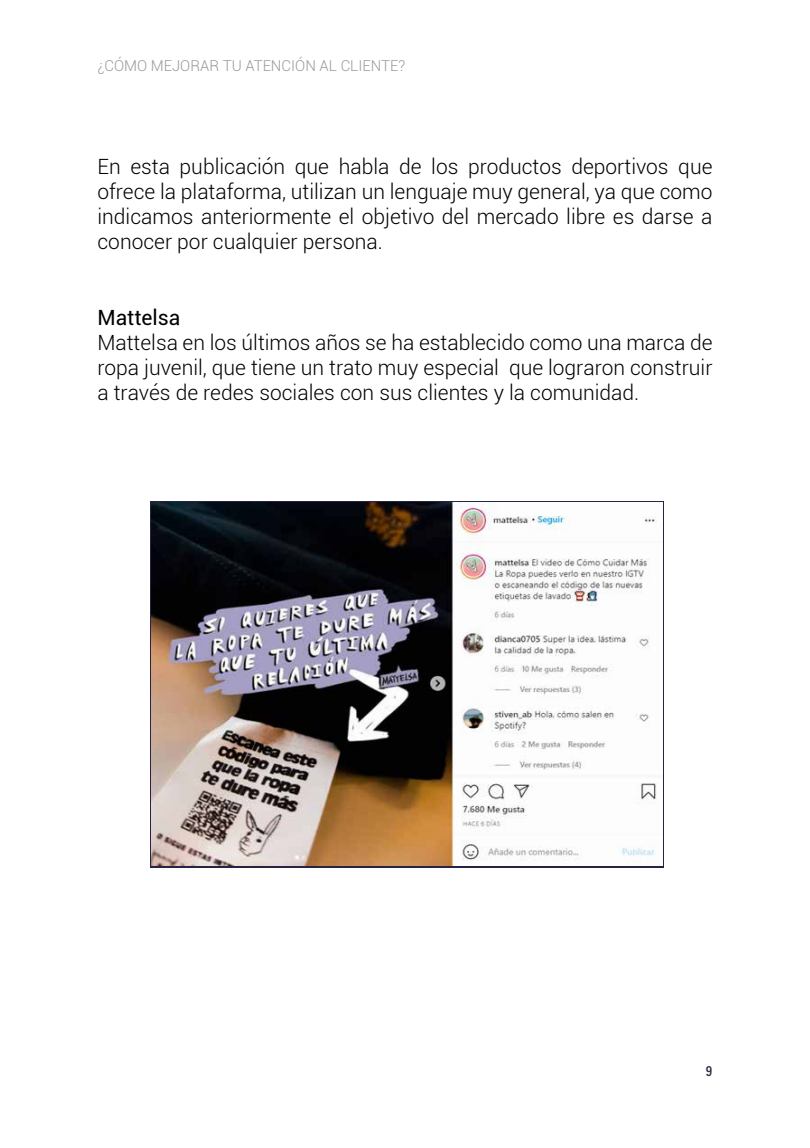
<style>
.page{position:relative;width:810px;height:1148px;background:#fff}
.page>*{position:absolute;margin:0;border:0;box-sizing:border-box;transform-origin:0 0}
.t1{font:300 21px/25.2px "Roboto";color:#000;text-align:justify}
.t2{font:21px "Roboto";color:#000}
.t3{font:300 15px "Roboto";color:#999}
</style>
<div class="page">
<img style="left:152px;top:503px;width:505px;height:363px">
<p class="t3" style="left:98px;top:56px;width:309px">¿CÓMO MEJORAR TU ATENCIÓN AL CLIENTE?</p>
<p class="t1" style="left:98px;top:153px;width:617px">En esta publicación que habla de los productos deportivos que ofrece la plataforma, utilizan un lenguaje muy general, ya que como indicamos anteriormente el objetivo del mercado libre es darse a conocer por cualquier persona.</p>
<p class="t2" style="left:98px;top:303px;width:84px">Mattelsa</p>
<p class="t1" style="left:98px;top:329px;width:617px">Mattelsa en los últimos años se ha establecido como una marca de ropa juvenil, que tiene un trato muy especial que lograron construir a través de redes sociales con sus clientes y la comunidad.</p>
</div>
